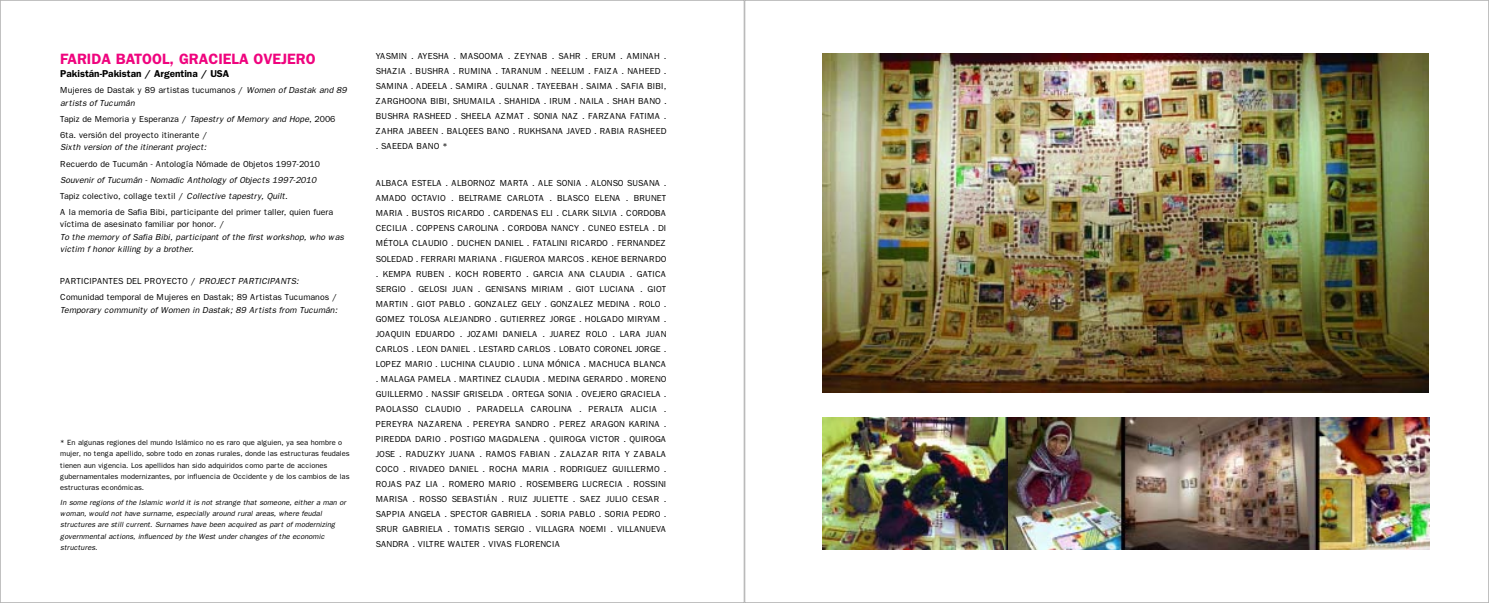
<style>
.page{position:relative;width:1489px;height:603px;background:#fff}
.page>*{position:absolute;margin:0;border:0;box-sizing:border-box;transform-origin:0 0}
.t1{font:600 15px "Franklin Gothic";color:#ef047e}
.t2{font:600 10px "Franklin Gothic";color:#000}
.t3{font:8.75px/15px "Franklin Gothic";color:#000}
.t4{font:italic 8.75px/12.5px "Franklin Gothic";color:#000}
.t5{font:7.5px/11.2px "Franklin Gothic";color:#000}
.t6{font:italic 7.5px/11.2px "Franklin Gothic";color:#000}
.s1{font-style:italic}
</style>
<div class="page">
<img style="left:822px;top:53px;width:606px;height:339px">
<img style="left:822px;top:417px;width:186px;height:132px">
<img style="left:1008px;top:417px;width:420px;height:132px">
<h1 class="t1" style="left:60px;top:49px;width:257px">FARIDA BATOOL, GRACIELA OVEJERO</h1>
<p class="t2" style="left:60px;top:68px;width:171px">Pakistán-Pakistan / Argentina / USA</p>
<p class="t3" style="left:60px;top:84px;width:288px;line-height:12.5px">Mujeres de Dastak y 89 artistas tucumanos / <span class="s1">Women of Dastak and 89 artists of Tucumán</span></p>
<p class="t3" style="left:60px;top:111px;width:277px;line-height:16px">Tapiz de Memoria y Esperanza / <span class="s1">Tapestry of Memory and Hope</span>, 2006<br>6ta. versión del proyecto itinerante /</p>
<p class="t4" style="left:60px;top:141px;width:148px">Sixth version of the itinerant project:</p>
<p class="t3" style="left:60px;top:156px;width:261px">Recuerdo de Tucumán - Antología Nómade de Objetos 1997-2010</p>
<p class="t3" style="left:60px;top:171px;width:274px;line-height:16px"><span class="s1">Souvenir of Tucumán - Nomadic Anthology of Objects 1997-2010<br></span>Tapiz colectivo, collage textil / <span class="s1">Collective tapestry, Quilt</span>.<br>A la memoria de Safia Bibi, participante del primer taller, quien fuera</p>
<p class="t3" style="left:60px;top:216px;width:166px">víctima de asesinato familiar por honor. /</p>
<p class="t4" style="left:60px;top:230px;width:285px">To the memory of Safia Bibi, participant of the first workshop, who was victim f honor killing by a brother.</p>
<p class="t3" style="left:60px;top:273px;width:278px;line-height:16px">PARTICIPANTES DEL PROYECTO / <span class="s1">PROJECT PARTICIPANTS:<br></span>Comunidad temporal de Mujeres en Dastak; 89 Artistas Tucumanos /</p>
<p class="t4" style="left:60px;top:303px;width:278px">Temporary community of Women in Dastak; 89 Artists from Tucumán:</p>
<p class="t5" style="left:60px;top:436px;width:291px">* En algunas regiones del mundo Islámico no es raro que alguien, ya sea hombre o mujer, no tenga apellido, sobre todo en zonas rurales, donde las estructuras feudales tienen aun vigencia. Los apellidos han sido adquiridos como parte de acciones gubernamentales modernizantes, por influencia de Occidente y de los cambios de las estructuras económicas.</p>
<p class="t6" style="left:60px;top:496px;width:287px">In some regions of the Islamic world it is not strange that someone, either a man or woman, would not have surname, especially around rural areas, where feudal structures are still current. Surnames have been acquired as part of modernizing governmental actions, influenced by the West under changes of the economic structures.</p>
<p class="t3" style="left:376px;top:49px;width:292px;text-align:justify">YASMIN . AYESHA . MASOOMA . ZEYNAB . SAHR . ERUM . AMINAH .<br>SHAZIA . BUSHRA . RUMINA . TARANUM . NEELUM . FAIZA . NAHEED .<br>SAMINA . ADEELA . SAMIRA . GULNAR . TAYEEBAH . SAIMA . SAFIA BIBI, ZARGHOONA BIBI, SHUMAILA . SHAHIDA . IRUM . NAILA . SHAH BANO .<br>BUSHRA RASHEED . SHEELA AZMAT . SONIA NAZ . FARZANA FATIMA .<br>ZAHRA JABEEN . BALQEES BANO . RUKHSANA JAVED . RABIA RASHEED . SAEEDA BANO *</p>
<p class="t3" style="left:376px;top:176px;width:292px;text-align:justify">ALBACA ESTELA . ALBORNOZ MARTA . ALE SONIA . ALONSO SUSANA .<br>AMADO OCTAVIO . BELTRAME CARLOTA . BLASCO ELENA . BRUNET MARIA . BUSTOS RICARDO . CARDENAS ELI . CLARK SILVIA . CORDOBA CECILIA . COPPENS CAROLINA . CORDOBA NANCY . CUNEO ESTELA . DI MÉTOLA CLAUDIO . DUCHEN DANIEL . FATALINI RICARDO . FERNANDEZ SOLEDAD . FERRARI MARIANA . FIGUEROA MARCOS . KEHOE BERNARDO . KEMPA RUBEN . KOCH ROBERTO . GARCIA ANA CLAUDIA . GATICA SERGIO . GELOSI JUAN . GENISANS MIRIAM . GIOT LUCIANA . GIOT MARTIN . GIOT PABLO . GONZALEZ GELY . GONZALEZ MEDINA . ROLO .<br>GOMEZ TOLOSA ALEJANDRO . GUTIERREZ JORGE . HOLGADO MIRYAM .<br>JOAQUIN EDUARDO . JOZAMI DANIELA . JUAREZ ROLO . LARA JUAN CARLOS . LEON DANIEL . LESTARD CARLOS . LOBATO CORONEL JORGE .<br>LOPEZ MARIO . LUCHINA CLAUDIO . LUNA MÓNICA . MACHUCA BLANCA . MALAGA PAMELA . MARTINEZ CLAUDIA . MEDINA GERARDO . MORENO GUILLERMO . NASSIF GRISELDA . ORTEGA SONIA . OVEJERO GRACIELA .<br>PAOLASSO CLAUDIO . PARADELLA CAROLINA . PERALTA ALICIA .<br>PEREYRA NAZARENA . PEREYRA SANDRO . PEREZ ARAGON KARINA .<br>PIREDDA DARIO . POSTIGO MAGDALENA . QUIROGA VICTOR . QUIROGA JOSE . RADUZKY JUANA . RAMOS FABIAN . ZALAZAR RITA Y ZABALA COCO . RIVADEO DANIEL . ROCHA MARIA . RODRIGUEZ GUILLERMO .<br>ROJAS PAZ LIA . ROMERO MARIO . ROSEMBERG LUCRECIA . ROSSINI MARISA . ROSSO SEBASTIÁN . RUIZ JULIETTE . SAEZ JULIO CESAR .<br>SAPPIA ANGELA . SPECTOR GABRIELA . SORIA PABLO . SORIA PEDRO .<br>SRUR GABRIELA . TOMATIS SERGIO . VILLAGRA NOEMI . VILLANUEVA SANDRA . VILTRE WALTER . VIVAS FLORENCIA</p>
</div>
